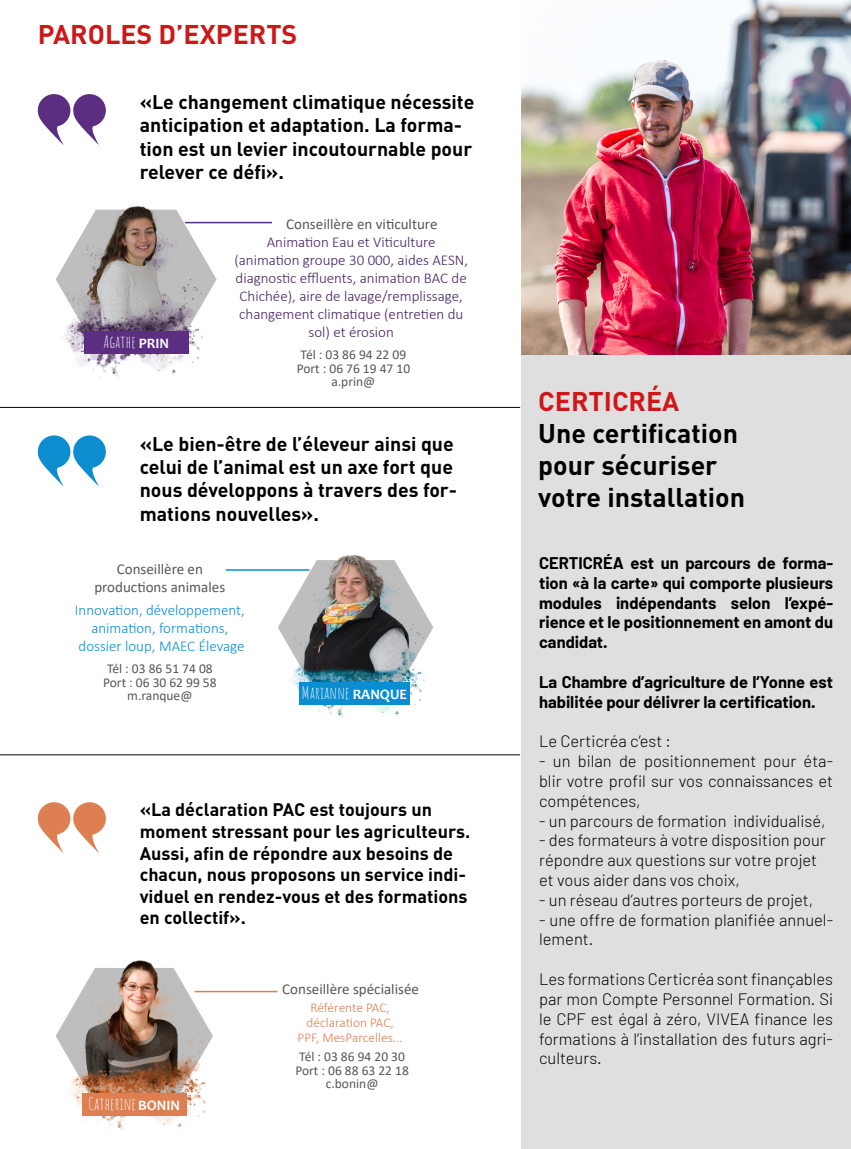
<style>
.page{position:relative;width:851px;height:1149px;background:#fff}
.page>*{position:absolute;margin:0;border:0;box-sizing:border-box;transform-origin:0 0}
.t1{font:700 26.7px/32.1px "DIN Pro";color:#000}
.t2{font:700 26.7px "DIN Pro";color:#cd1719}
.t3{font:700 19.5px/23.4px "DIN Pro";color:#000}
.t4{font:700 18px/21.6px "DIN Pro";color:#000}
.t5{font:16.65px "Amatic SC";letter-spacing:.01em;color:#fff}
.t6{font:300 16.5px/19.8px "Barlow";color:#000;text-align:justify}
.t7{font:700 16.5px/19.8px "Barlow";color:#000;text-align:justify}
.t8{font:300 15px/18px "Calibri";color:#472263;text-align:center}
.t9{font:15px/18px "Calibri";color:#575756;text-align:center}
.t10{font:300 15px/18px "Calibri";color:#0b8dcf;text-align:center}
.t11{font:13.5px/13.5px "Calibri";color:#575756;text-align:center}
.t12{font:300 13.35px/15px "Calibri";color:#dd7f50;text-align:center}
.s1{font-family:"Candara";font-weight:700;font-size:14.4px}
</style>
<div class="page">
<div style="left:521px;top:354px;width:329px;height:794px;background:#dadada"></div>
<img style="left:521px;top:0;width:329px;height:354px">
<svg style="left:38px;top:94px;width:68px;height:51px"></svg>
<svg style="left:38px;top:435px;width:68px;height:52px"></svg>
<svg style="left:38px;top:802px;width:68px;height:51px"></svg>
<hr style="left:185px;top:222px;width:87px;height:1px;background:#5b2e81">
<svg style="left:206px;top:221px;width:10px;height:76px"></svg>
<img style="left:56px;top:204px;width:150px;height:173px">
<div style="left:84px;top:331px;width:104px;height:22px;background:#5b2e81"></div>
<svg style="left:278px;top:570px;width:155px;height:67px"></svg>
<img style="left:283px;top:554px;width:145px;height:165px">
<div style="left:299px;top:682px;width:110px;height:22px;background:#0b8dcf"></div>
<hr style="left:226px;top:569px;width:83px;height:1px;background:#0b8dcf">
<svg style="left:56px;top:991px;width:157px;height:96px"></svg>
<img style="left:61px;top:960px;width:145px;height:171px">
<div style="left:82px;top:1092px;width:104px;height:22px;background:#dd7f50"></div>
<hr style="left:194px;top:990px;width:83px;height:1px;background:#dd7f50">
<hr style="left:0;top:407px;width:520px;height:1px;background:#000">
<hr style="left:0;top:754px;width:520px;height:1px;background:#000">
<h1 class="t2" style="left:38px;top:16px;width:261px">PAROLES D’EXPERTS</h1>
<p class="t3" style="left:140px;top:89px;width:336px">«Le changement climatique nécessite anticipation et adaptation. La forma&shy;tion est un levier incoutournable pour relever ce défi».</p>
<p class="t5" style="left:103px;top:330px;width:67px">Agathe <span class="s1">PRIN</span></p>
<p class="t9" style="left:286px;top:214px;width:153px">Conseillère en viticulture</p>
<p class="t8" style="left:234px;top:233px;width:235px">Animation Eau et Viticulture (animation groupe 30 000, aides AESN, diagnostic effluents, animation BAC de Chichée), aire de lavage/remplissage, changement climatique (entretien du sol) et érosion</p>
<p class="t11" style="left:296px;top:347px;width:115px">Tél : 03 86 94 22 09<br>Port : 06 76 19 47 10 a.prin@</p>
<p class="t3" style="left:140px;top:431px;width:319px">«Le bien-être de l’éleveur ainsi que celui de l’animal est un axe fort que nous développons à travers des for&shy;mations nouvelles».</p>
<p class="t9" style="left:94px;top:559px;width:132px">Conseillère en productions animales</p>
<p class="t10" style="left:75px;top:600px;width:171px">Innovation, développement, animation, formations, dossier loup, MAEC Élevage</p>
<p class="t11" style="left:103px;top:661px;width:115px">Tél : 03 86 51 74 08<br>Port : 06 30 62 99 58 m.ranque@</p>
<p class="t5" style="left:302px;top:680px;width:107px">Marianne <span class="s1">RANQUE</span></p>
<p class="t4" style="left:140px;top:798px;width:332px">«La déclaration PAC est toujours un moment stressant pour les agriculteurs.<br>Aussi, afin de répondre aux besoins de chacun, nous proposons un service indi&shy;viduel en rendez-vous et des formations en collectif».</p>
<p class="t9" style="left:282px;top:979px;width:138px">Conseillère spécialisée</p>
<p class="t12" style="left:297px;top:999px;width:107px">Référente PAC, déclaration PAC,<br>PPF, MesParcelles...</p>
<p class="t5" style="left:88px;top:1091px;width:93px">Catherine <span class="s1">BONIN</span></p>
<p class="t11" style="left:295px;top:1049px;width:115px">Tél : 03 86 94 20 30<br>Port : 06 88 63 22 18 c.bonin@</p>
<h1 class="t2" style="left:538px;top:383px;width:142px">CERTICRÉA</h1>
<h1 class="t1" style="left:538px;top:416px;width:208px">Une certification pour sécuriser votre installation</h1>
<p class="t7" style="left:539px;top:552px;width:295px">CERTICRÉA est un parcours de forma&shy;tion «à la carte» qui comporte plusieurs modules indépendants selon l’expé&shy;rience et le positionnement en amont du candidat.</p>
<p class="t7" style="left:539px;top:671px;width:295px">La Chambre d’agriculture de l’Yonne est habilitée pour délivrer la certification.</p>
<p class="t6" style="left:539px;top:730px;width:133px">Le Certicréa c’est :</p>
<p class="t6" style="left:539px;top:750px;width:295px">- un bilan de positionnement pour éta&shy;blir votre profil sur vos connaissances et compétences,</p>
<p class="t6" style="left:539px;top:810px;width:288px">- un parcours de formation individualisé,</p>
<p class="t6" style="left:539px;top:829px;width:288px;text-align:left">- des formateurs à votre disposition pour répondre aux questions sur votre projet et vous aider dans vos choix,</p>
<p class="t6" style="left:539px;top:889px;width:275px">- un réseau d’autres porteurs de projet,</p>
<p class="t6" style="left:539px;top:909px;width:295px">- une offre de formation planifiée annuel&shy;lement.</p>
<p class="t6" style="left:539px;top:968px;width:295px">Les formations Certicréa sont finançables par mon Compte Personnel Formation. Si le CPF est égal à zéro, VIVEA finance les formations à l’installation des futurs agri&shy;culteurs.</p>
</div>
